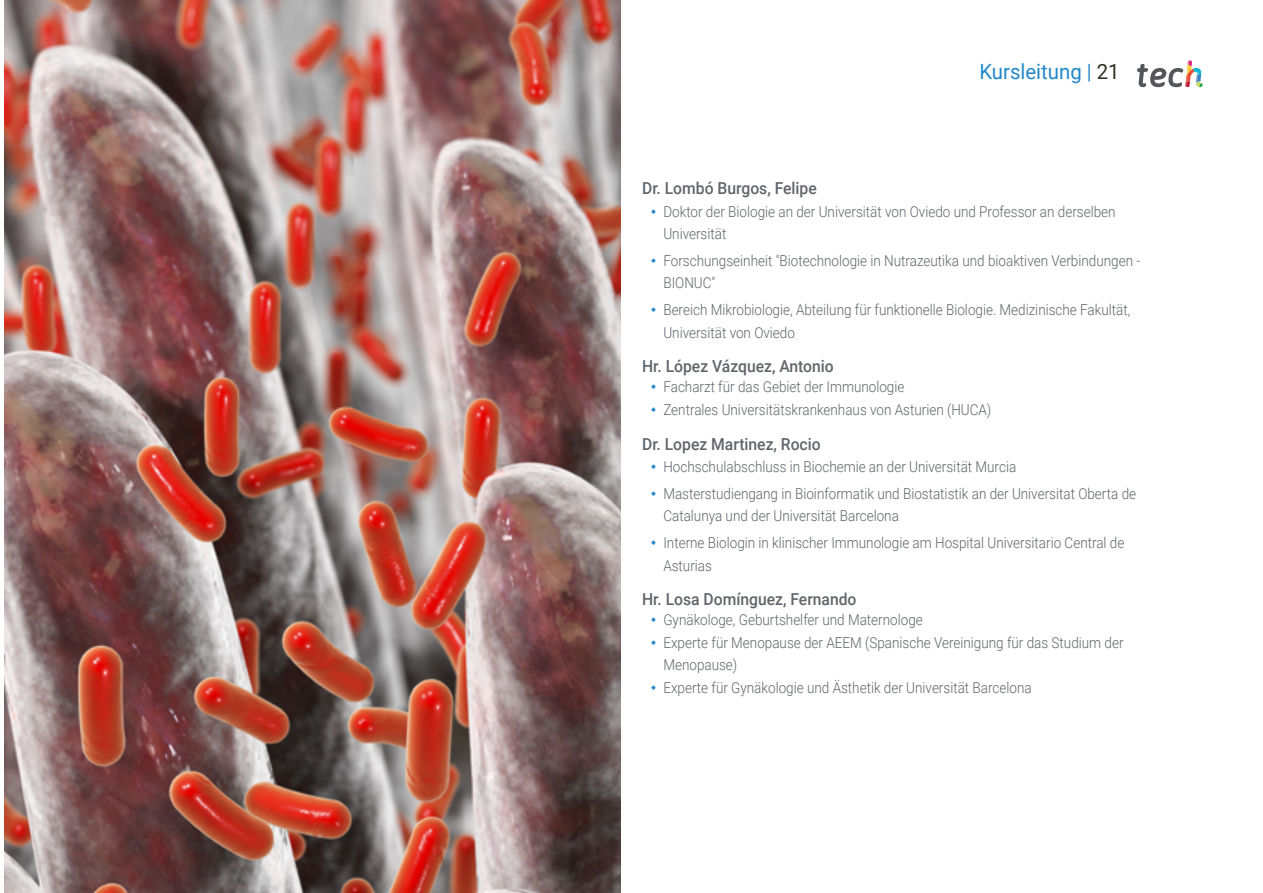
<style>
.page{position:relative;width:1263px;height:893px;background:#fff}
.page>*{position:absolute;margin:0;border:0;box-sizing:border-box;transform-origin:0 0}
.t1{font:21px "Roboto";color:#2488c9}
.t2{font:500 16.5px "Roboto";color:#61646a;scale:.95 1}
.t3{font:300 15px/22.5px "Roboto";color:#61646a;scale:.9 1}
.s1{color:#312e20}
</style>
<div class="page">
<svg style="left:1137px;top:61px;width:65px;height:27px"></svg>
<img style="left:4px;top:0;width:617px;height:893px">
<h1 class="t1" style="left:979px;top:57px;width:142px">Kursleitung | <span class="s1">21</span></h1>
<p class="t2" style="left:642px;top:177px;width:185px">Dr. Lombó Burgos, Felipe</p>
<p class="t3" style="left:663px;top:199px;width:504px">Doktor der Biologie an der Universität von Oviedo und Professor an derselben<br>Universität</p>
<p class="t3" style="left:663px;top:249px;width:531px">Forschungseinheit "Biotechnologie in Nutrazeutika und bioaktiven Verbindungen -<br>BIONUC"</p>
<p class="t3" style="left:663px;top:298px;width:520px">Bereich Mikrobiologie, Abteilung für funktionelle Biologie. Medizinische Fakultät,<br>Universität von Oviedo</p>
<p class="t2" style="left:642px;top:354px;width:203px">Hr. López Vázquez, Antonio</p>
<p class="t3" style="left:663px;top:375px;width:366px">Facharzt für das Gebiet der Immunologie<br>Zentrales Universitätskrankenhaus von Asturien (HUCA)</p>
<p class="t2" style="left:642px;top:432px;width:190px">Dr. Lopez Martinez, Rocio</p>
<p class="t3" style="left:663px;top:453px;width:527px;line-height:26.7px">Hochschulabschluss in Biochemie an der Universität Murcia<br>Masterstudiengang in Bioinformatik und Biostatistik an der Universitat Oberta de</p>
<p class="t3" style="left:663px;top:502px;width:514px;line-height:26.7px">Catalunya und der Universität Barcelona<br>Interne Biologin in klinischer Immunologie am Hospital Universitario Central de</p>
<p class="t3" style="left:663px;top:554px;width:56px">Asturias</p>
<p class="t2" style="left:642px;top:588px;width:227px">Hr. Losa Domínguez, Fernando</p>
<p class="t3" style="left:663px;top:608px;width:513px">Gynäkologe, Geburtshelfer und Maternologe<br>Experte für Menopause der AEEM (Spanische Vereinigung für das Studium der Menopause)<br>Experte für Gynäkologie und Ästhetik der Universität Barcelona</p>
</div>
